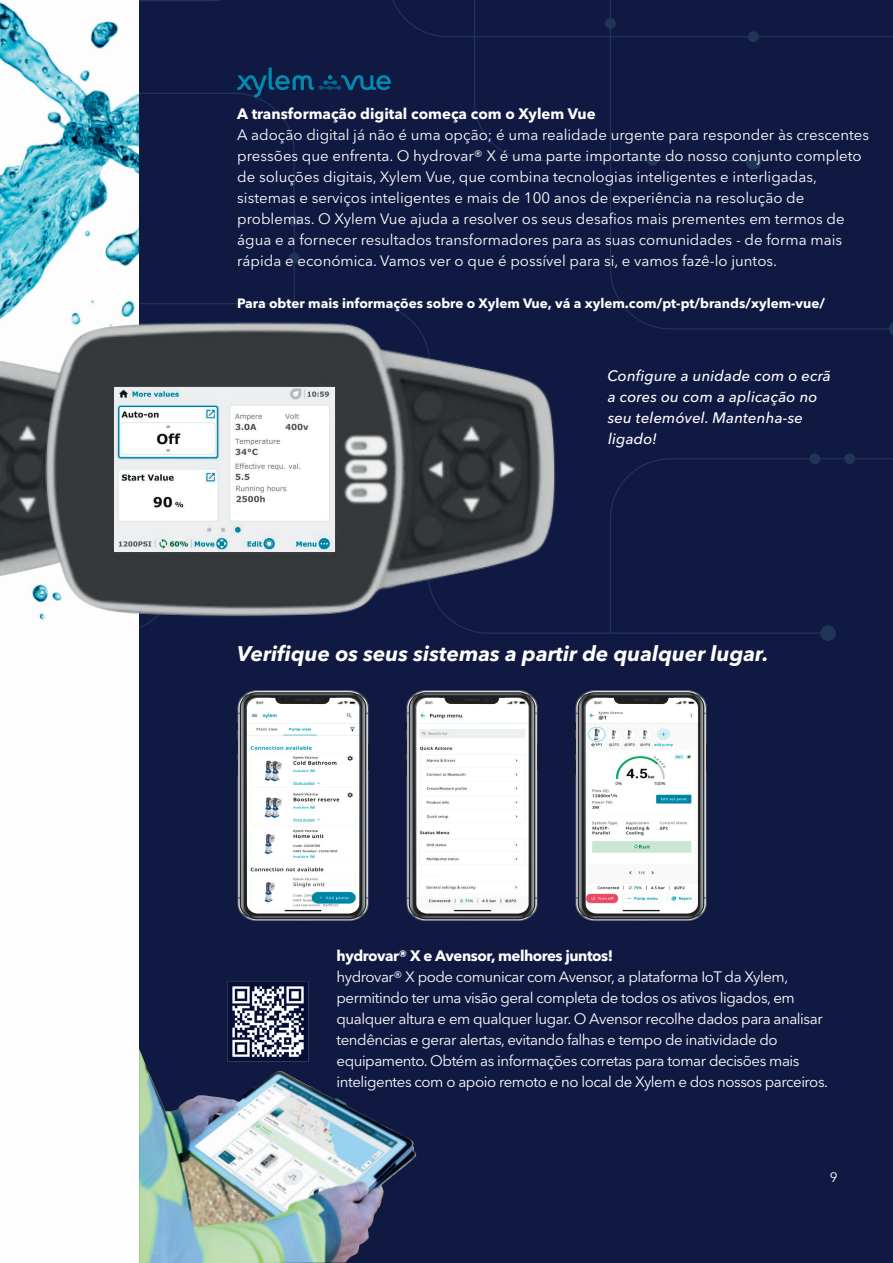
<style>
.page{position:relative;width:893px;height:1263px;background:#fff}
.page>*{position:absolute;margin:0;border:0;box-sizing:border-box;transform-origin:0 0}
.t1{font:italic 700 21px "Avenir Next LT Pro";color:#fff}
.t2{font:15px/21px "Avenir Next LT Pro";color:#fff}
.t3{font:15px/21px "Avenir Next LT Pro";letter-spacing:-.03em;color:#fff}
.t4{font:italic 500 15px/21px "Avenir Next LT Pro";letter-spacing:.01em;color:#fff}
.t5{font:700 15px "Avenir Next LT Pro";letter-spacing:-.01em;color:#fff}
.t6{font:700 15px "Avenir Next LT Pro";letter-spacing:-.03em;color:#fff}
.t7{font:700 13.5px "Avenir Next LT Pro";color:#fff}
.t8{font:13.5px "Avenir Next LT Pro";color:#fff}
</style>
<div class="page">
<img style="left:0;top:2px;width:139px;height:255px">
<div style="left:139px;top:0;width:754px;height:1263px;background:#101941"></div>
<svg style="left:611px;top:458px;width:282px;height:176px"></svg>
<svg style="left:142px;top:0;width:468px;height:161px"></svg>
<svg style="left:610px;top:37px;width:279px;height:292px"></svg>
<svg style="left:387px;top:0;width:506px;height:37px"></svg>
<div style="left:746px;top:154px;width:15px;height:16px;background:#213557;border-radius:50%"></div>
<div style="left:605px;top:18px;width:11px;height:11px;background:#213557;border-radius:50%"></div>
<div style="left:748px;top:31px;width:11px;height:11px;background:#213557;border-radius:50%"></div>
<div style="left:647px;top:155px;width:11px;height:11px;background:#213557;border-radius:50%"></div>
<div style="left:289px;top:215px;width:11px;height:11px;background:#213557;border-radius:50%"></div>
<div style="left:289px;top:253px;width:11px;height:10px;background:#213557;border-radius:50%"></div>
<div style="left:809px;top:453px;width:11px;height:11px;background:#213557;border-radius:50%"></div>
<div style="left:844px;top:453px;width:11px;height:11px;background:#213557;border-radius:50%"></div>
<svg style="left:889px;top:322px;width:4px;height:14px"></svg>
<div style="left:820px;top:625px;width:16px;height:16px;background:#213557;border-radius:50%"></div>
<img style="left:237px;top:691px;width:131px;height:230px">
<img style="left:407px;top:691px;width:130px;height:230px">
<img style="left:576px;top:691px;width:131px;height:230px">
<img style="left:415px;top:697px;width:114px;height:216px">
<img style="left:246px;top:697px;width:114px;height:216px">
<img style="left:585px;top:697px;width:113px;height:216px">
<img style="left:0;top:258px;width:611px;height:376px">
<img style="left:115px;top:388px;width:219px;height:163px">
<svg style="left:237px;top:68px;width:154px;height:29px"></svg>
<img style="left:227px;top:981px;width:82px;height:67px">
<img style="left:139px;top:1048px;width:278px;height:215px">
<p class="t5" style="left:237px;top:105px;width:360px">A transformação digital começa com o Xylem Vue</p>
<p class="t2" style="left:237px;top:124px;width:633px">A adoção digital já não é uma opção; é uma realidade urgente para responder às crescentes pressões que enfrenta. O hydrovar® X é uma parte importante do nosso conjunto completo de soluções digitais, Xylem Vue, que combina tecnologias inteligentes e interligadas, sistemas e serviços inteligentes e mais de 100 anos de experiência na resolução de problemas. O Xylem Vue ajuda a resolver os seus desafios mais prementes em termos de água e a fornecer resultados transformadores para as suas comunidades - de forma mais rápida e económica. Vamos ver o que é possível para si, e vamos fazê-lo juntos.</p>
<p class="t7" style="left:237px;top:295px;width:589px">Para obter mais informações sobre o Xylem Vue, vá a xylem.com/pt-pt/brands/xylem-vue/</p>
<p class="t4" style="left:607px;top:366px;width:225px">Configure a unidade com o ecrã a cores ou com a aplicação no seu telemóvel. Mantenha-se ligado!</p>
<h1 class="t1" style="left:237px;top:641px;width:533px">Verifique os seus sistemas a partir de qualquer lugar.</h1>
<p class="t6" style="left:337px;top:946px;width:278px">hydrovar® X e Avensor, melhores juntos!</p>
<p class="t3" style="left:337px;top:966px;width:493px">hydrovar® X pode comunicar com Avensor, a plataforma IoT da Xylem, permitindo ter uma visão geral completa de todos os ativos ligados, em qualquer altura e em qualquer lugar. O Avensor recolhe dados para analisar tendências e gerar alertas, evitando falhas e tempo de inatividade do equipamento. Obtém as informações corretas para tomar decisões mais inteligentes com o apoio remoto e no local de Xylem e dos nossos parceiros.</p>
<p class="t8" style="left:830px;top:1169px;width:9px">9</p>
</div>
